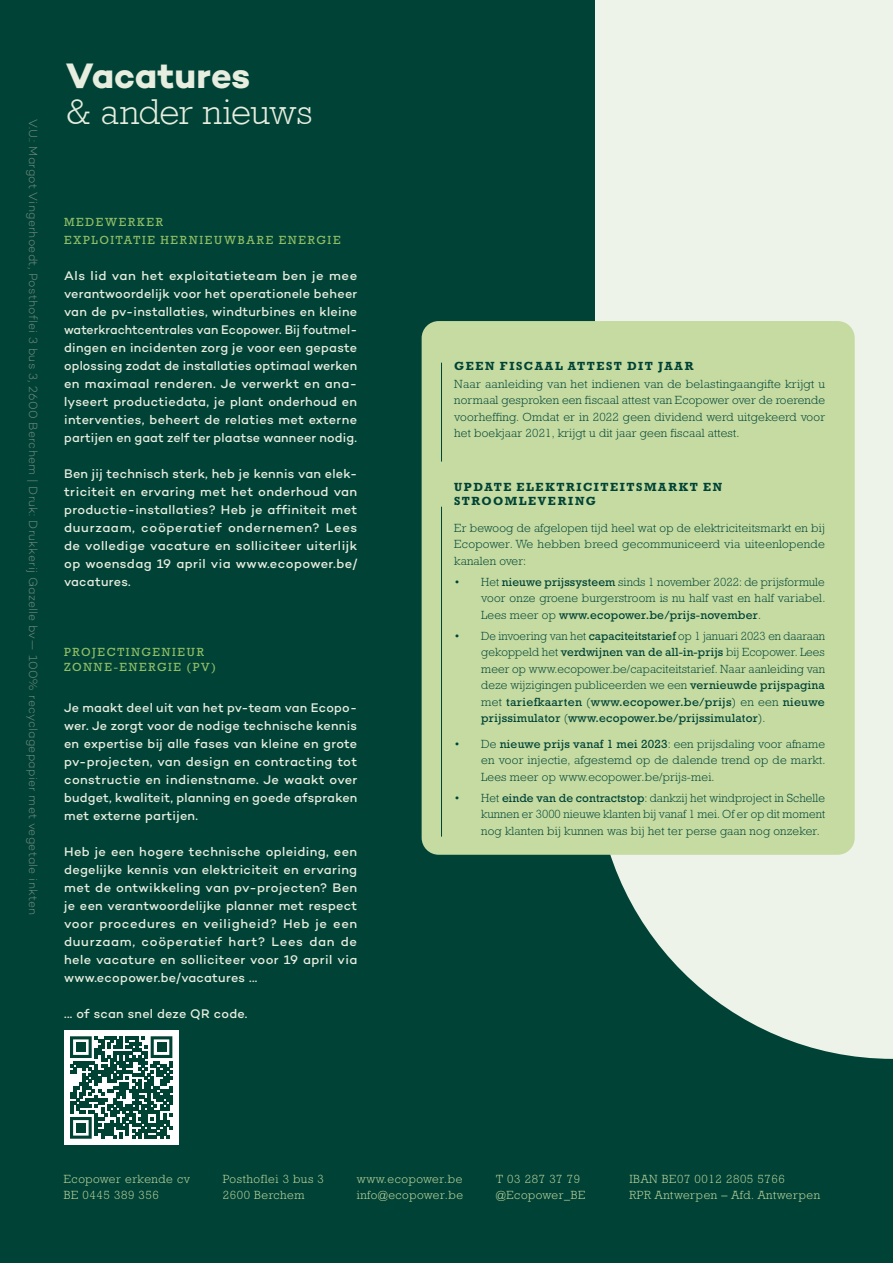
<style>
.page{position:relative;width:893px;height:1263px;background:#004336}
.page>*{position:absolute;margin:0;border:0;box-sizing:border-box;transform-origin:0 0}
.t1{font:300 36px "Rockwell";letter-spacing:-.01em;color:#e7eddf}
.t2{font:700 36px "Campton";color:#e7eddf}
.t3{font:500 12.75px/18px "Campton";letter-spacing:.02em;color:#e7eddf;text-align:justify}
.t4{font:300 12px/16.5px "Rockwell Std";letter-spacing:.015em;color:#004336;text-align:justify}
.t5{font:300 12px/16.5px "Rockwell Std";letter-spacing:.05em;color:#c5dba1}
.t6{font:300 12px "Campton";letter-spacing:.02em;color:#7b8f87}
.t7{font:12px/18px "Rockwell Std";letter-spacing:.145em;color:#90be66}
.t8{font:700 12px/13.5px "Rockwell Std";letter-spacing:.13em;color:#004336}
.s1{font-weight:400}
</style>
<div class="page">
<div style="left:595px;top:0;width:298px;height:748px;background:#eef3e9"></div>
<svg style="left:610px;top:748px;width:283px;height:311px;fill:#eef3e9"></svg>
<div style="left:422px;top:321px;width:433px;height:534px;background:#c5dba1;border-radius:17px"></div>
<hr style="left:441px;top:363px;width:1px;height:99px;background:#004336">
<hr style="left:441px;top:507px;width:1px;height:330px;background:#004336">
<div style="left:64px;top:1030px;width:115px;height:115px;background:#fff"></div>
<svg style="left:70px;top:1036px;width:102px;height:103px"></svg>
<div style="left:76px;top:1042px;width:10px;height:10px;background:#004335"></div>
<div style="left:157px;top:1042px;width:9px;height:10px;background:#004335"></div>
<div style="left:76px;top:1123px;width:10px;height:9px;background:#004335"></div>
<p class="t6" style="left:41px;top:119px;width:797px;rotate:90deg">V.U.: Margot Vingerhoedt, Posthoflei 3 bus 3, 2600 Berchem | Druk: Drukkerij Gazelle bv— 100% recyclagepapier met vegetale inkten</p>
<h1 class="t2" style="left:66px;top:53px;width:186px">Vacatures</h1>
<h1 class="t1" style="left:66px;top:91px;width:248px">&amp; ander nieuws</h1>
<p class="t7" style="left:64px;top:213px;width:278px">MEDEWERKER<br>EXPLOITATIE HERNIEUWBARE ENERGIE</p>
<p class="t3" style="left:64px;top:266px;width:295px">Als lid van het exploitatieteam ben je mee verantwoordelijk voor het operationele beheer van de pv-installaties, windturbines en kleine waterkrachtcentrales van Ecopower. Bij foutmel&shy;dingen en incidenten zorg je voor een gepaste oplossing zodat de installaties optimaal werken en maximaal renderen. Je verwerkt en ana&shy;lyseert productiedata, je plant onderhoud en interventies, beheert de relaties met externe partijen en gaat zelf ter plaatse wanneer nodig.</p>
<p class="t3" style="left:64px;top:464px;width:295px">Ben jij technisch sterk, heb je kennis van elek&shy;triciteit en ervaring met het onderhoud van productie-installaties? Heb je affiniteit met duurzaam, coöperatief ondernemen? Lees de volledige vacature en solliciteer uiterlijk op woensdag 19 april via www.ecopower.be/ vacatures.</p>
<p class="t7" style="left:64px;top:644px;width:153px;line-height:15px">PROJECTINGENIEUR<br>ZONNE-ENERGIE (PV)</p>
<p class="t3" style="left:64px;top:698px;width:295px">Je maakt deel uit van het pv-team van Ecopo&shy;wer. Je zorgt voor de nodige technische kennis en expertise bij alle fases van kleine en grote pv-projecten, van design en contracting tot constructie en indienstname. Je waakt over budget, kwaliteit, planning en goede afspraken met externe partijen.</p>
<p class="t3" style="left:64px;top:842px;width:295px">Heb je een hogere technische opleiding, een degelijke kennis van elektriciteit en ervaring met de ontwikkeling van pv-projecten? Ben je een verantwoordelijke planner met respect voor procedures en veiligheid? Heb je een duurzaam, coöperatief hart? Lees dan de hele vacature en solliciteer voor 19 april via www.ecopower.be/vacatures ...</p>
<p class="t3" style="left:64px;top:1004px;width:185px">... of scan snel deze QR code.</p>
<p class="t8" style="left:454px;top:359px;width:241px">GEEN FISCAAL ATTEST DIT JAAR</p>
<p class="t4" style="left:454px;top:375px;width:372px">Naar aanleiding van het indienen van de belastingaangifte krijgt u normaal gesproken een fiscaal attest van Ecopower over de roerende voorheffing. Omdat er in 2022 geen dividend werd uitgekeerd voor het boekjaar 2021, krijgt u dit jaar geen fiscaal attest.</p>
<p class="t8" style="left:454px;top:480px;width:270px">UPDATE ELEKTRICITEITSMARKT EN<br>STROOMLEVERING</p>
<p class="t4" style="left:454px;top:519px;width:372px">Er bewoog de afgelopen tijd heel wat op de elektriciteitsmarkt en bij Ecopower. We hebben breed gecommuniceerd via uiteenlopende kanalen over:</p>
<p class="t4" style="left:481px;top:573px;width:346px;text-indent:-27px">• Het <span class="s1">nieuwe prijssysteem</span> sinds 1 november 2022: de prijsformule voor onze groene burgerstroom is nu half vast en half variabel.<br>Lees meer op <span class="s1">www.ecopower.be/prijs-november</span>.</p>
<p class="t4" style="left:481px;top:627px;width:345px;text-indent:-27px">• De invoering van het <span class="s1">capaciteitstarief</span> op 1 januari 2023 en daaraan gekoppeld het <span class="s1">verdwijnen van de all-in-prijs</span> bij Ecopower. Lees meer op www.ecopower.be/capaciteitstarief. Naar aanleiding van deze wijzigingen publiceerden we een <span class="s1">vernieuwde prijspagina </span>met <span class="s1">tariefkaarten</span> (<span class="s1">www.ecopower.be/prijs</span>) en een <span class="s1">nieuwe prijssimulator</span> (<span class="s1">www.ecopower.be/prijssimulator</span>).</p>
<p class="t4" style="left:481px;top:735px;width:346px;text-indent:-27px">• De <span class="s1">nieuwe prijs vanaf 1 mei 2023</span>: een prijsdaling voor afname en voor injectie, afgestemd op de dalende trend op de markt.<br>Lees meer op www.ecopower.be/prijs-mei.</p>
<p class="t4" style="left:481px;top:789px;width:345px;text-indent:-27px">• Het <span class="s1">einde van de contractstop</span>: dankzij het windproject in Schelle kunnen er 3000 nieuwe klanten bij vanaf 1 mei. Of er op dit moment nog klanten bij kunnen was bij het ter perse gaan nog onzeker.</p>
<p class="t5" style="left:64px;top:1170px;width:128px">Ecopower erkende cv<br>BE 0445 389 356</p>
<p class="t5" style="left:223px;top:1170px;width:103px">Posthoflei 3 bus 3<br>2600 Berchem</p>
<p class="t5" style="left:357px;top:1170px;width:108px">www.ecopower.be info@ecopower.be</p>
<p class="t5" style="left:496px;top:1170px;width:91px">T 03 287 37 79 @Ecopower_BE</p>
<p class="t5" style="left:629px;top:1170px;width:192px">IBAN BE07 0012 2805 5766<br>RPR Antwerpen – Afd. Antwerpen</p>
</div>
